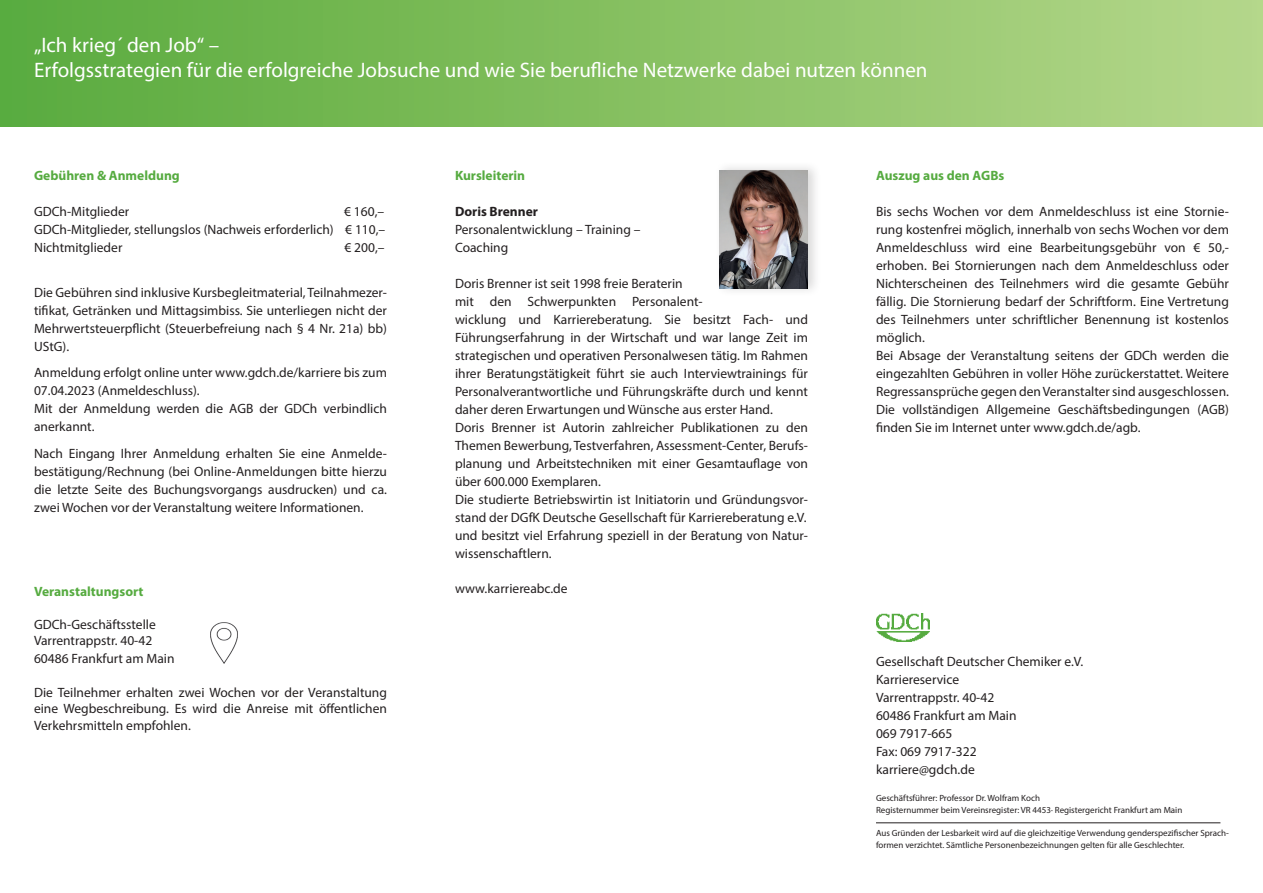
<style>
.page{position:relative;width:1263px;height:893px;background:#fff}
.page>*{position:absolute;margin:0;border:0;box-sizing:border-box;transform-origin:0 0}
.t1{font:21px/25.2px "Myriad Pro";color:#fff}
.t2{font:13.5px/18px "Myriad Pro";color:#231f20}
.t3{font:700 13.5px "Myriad Pro";color:#56ab40}
.t4{font:700 13.5px "Myriad Pro";color:#231f20}
.t5{font:9px/12px "Myriad Pro";color:#231f20}
</style>
<div class="page">
<div style="left:0;top:0;width:1263px;height:126px;background:linear-gradient(to right,#58aa3c,#b4d789)"></div>
<div style="left:715px;top:161px;width:106px;height:136px;background:#231f20;opacity:.17"></div>
<img style="left:720px;top:170px;width:88px;height:118px">
<img style="left:876px;top:613px;width:54px;height:28px">
<hr style="left:876px;top:823px;width:344px;height:1px;background:#231f20">
<img style="left:210px;top:623px;width:27px;height:40px">
<h1 class="t1" style="left:34px;top:32px;width:895px">„Ich krieg´ den Job“ –<br>Erfolgsstrategien für die erfolgreiche Jobsuche und wie Sie berufliche Netzwerke dabei nutzen können</h1>
<p class="t3" style="left:34px;top:167px;width:147px">Gebühren &amp; Anmeldung</p>
<p class="t2" style="left:34px;top:202px;width:97px">GDCh-Mitglieder</p>
<p class="t2" style="left:34px;top:202px;width:353px;text-align:justify;text-indent:310px">€ 160,– GDCh-Mitglieder, stellungslos (Nachweis erforderlich) € 110,– Nichtmitglieder</p>
<p class="t2" style="left:344px;top:238px;width:42px">€ 200,–</p>
<p class="t2" style="left:34px;top:283px;width:354px;text-align:justify">Die Gebühren sind inklusive Kursbegleitmaterial, Teilnahmezer&shy;tifikat, Getränken und Mittagsimbiss. Sie unterliegen nicht der Mehrwertsteuerpflicht (Steuerbefreiung nach § 4 Nr. 21a) bb)<br>UStG).</p>
<p class="t2" style="left:34px;top:363px;width:354px">Anmeldung erfolgt online unter www.gdch.de/karriere bis zum 07.04.2023 (Anmeldeschluss).<br>Mit der Anmeldung werden die AGB der GDCh verbindlich anerkannt.</p>
<p class="t2" style="left:34px;top:444px;width:354px;text-align:justify">Nach Eingang Ihrer Anmeldung erhalten Sie eine Anmelde&shy;bestätigung/Rechnung (bei Online-Anmeldungen bitte hierzu die letzte Seite des Buchungsvorgangs ausdrucken) und ca. zwei Wochen vor der Veranstaltung weitere Informationen.</p>
<p class="t3" style="left:34px;top:582px;width:111px">Veranstaltungsort</p>
<p class="t2" style="left:34px;top:616px;width:123px;line-height:16.5px">GDCh-Geschäftsstelle<br>Varrentrappstr. 40-42</p>
<p class="t2" style="left:34px;top:650px;width:142px">60486 Frankfurt am Main</p>
<p class="t2" style="left:34px;top:684px;width:354px;line-height:16.5px;text-align:justify">Die Teilnehmer erhalten zwei Wochen vor der Veranstaltung eine Wegbeschreibung. Es wird die Anreise mit öffentlichen Verkehrsmitteln empfohlen.</p>
<p class="t3" style="left:455px;top:167px;width:72px">Kursleiterin</p>
<p class="t4" style="left:455px;top:203px;width:84px">Doris Brenner</p>
<p class="t2" style="left:455px;top:220px;width:187px">Personalentwicklung – Training –<br>Coaching</p>
<p class="t2" style="left:455px;top:274px;width:354px">Doris Brenner ist seit 1998 freie Beraterin<br>mit den Schwerpunkten Personalent-<br>wicklung und Karriereberatung. Sie besitzt Fach- und Führungserfahrung in der Wirtschaft und war lange Zeit im strategischen und operativen Personalwesen tätig. Im Rahmen ihrer Beratungstätigkeit führt sie auch Interviewtrainings für Personalverantwortliche und Führungskräfte durch und kennt daher deren Erwartungen und Wünsche aus erster Hand.<br>Doris Brenner ist Autorin zahlreicher Publikationen zu den Themen Bewerbung, Testverfahren, Assessment-Center, Berufs&shy;planung und Arbeitstechniken mit einer Gesamtauflage von über 600.000 Exemplaren.<br>Die studierte Betriebswirtin ist Initiatorin und Gründungsvor&shy;stand der DGfK Deutsche Gesellschaft für Karriereberatung e.V. und besitzt viel Erfahrung speziell in der Beratung von Natur&shy;wissenschaftlern.</p>
<p class="t2" style="left:455px;top:579px;width:114px">www.karriereabc.de</p>
<p class="t3" style="left:876px;top:167px;width:130px">Auszug aus den AGBs</p>
<p class="t2" style="left:876px;top:202px;width:354px">Bis sechs Wochen vor dem Anmeldeschluss ist eine Stornie&shy;rung kostenfrei möglich, innerhalb von sechs Wochen vor dem Anmeldeschluss wird eine Bearbeitungsgebühr von € 50,- erhoben. Bei Stornierungen nach dem Anmeldeschluss oder Nichterscheinen des Teilnehmers wird die gesamte Gebühr fällig. Die Stornierung bedarf der Schriftform. Eine Vertretung des Teilnehmers unter schriftlicher Benennung ist kostenlos möglich.<br>Bei Absage der Veranstaltung seitens der GDCh werden die eingezahlten Gebühren in voller Höhe zurückerstattet. Weitere Regressansprüche gegen den Veranstalter sind ausgeschlossen.<br>Die vollständigen Allgemeine Geschäftsbedingungen (AGB) finden Sie im Internet unter www.gdch.de/agb.</p>
<p class="t2" style="left:876px;top:652px;width:209px">Gesellschaft Deutscher Chemiker e.V.<br>Karriereservice<br>Varrentrappstr. 40-42<br>60486 Frankfurt am Main<br>069 7917-665<br>Fax: 069 7917-322<br>karriere@gdch.de</p>
<p class="t5" style="left:876px;top:792px;width:308px">Geschäftsführer: Professor Dr. Wolfram Koch<br>Registernummer beim Vereinsregister: VR 4453· Registergericht Frankfurt am Main</p>
<p class="t5" style="left:876px;top:827px;width:354px">Aus Gründen der Lesbarkeit wird auf die gleichzeitige Verwendung genderspezifischer Sprach&shy;formen verzichtet. Sämtliche Personenbezeichnungen gelten für alle Geschlechter.</p>
</div>
